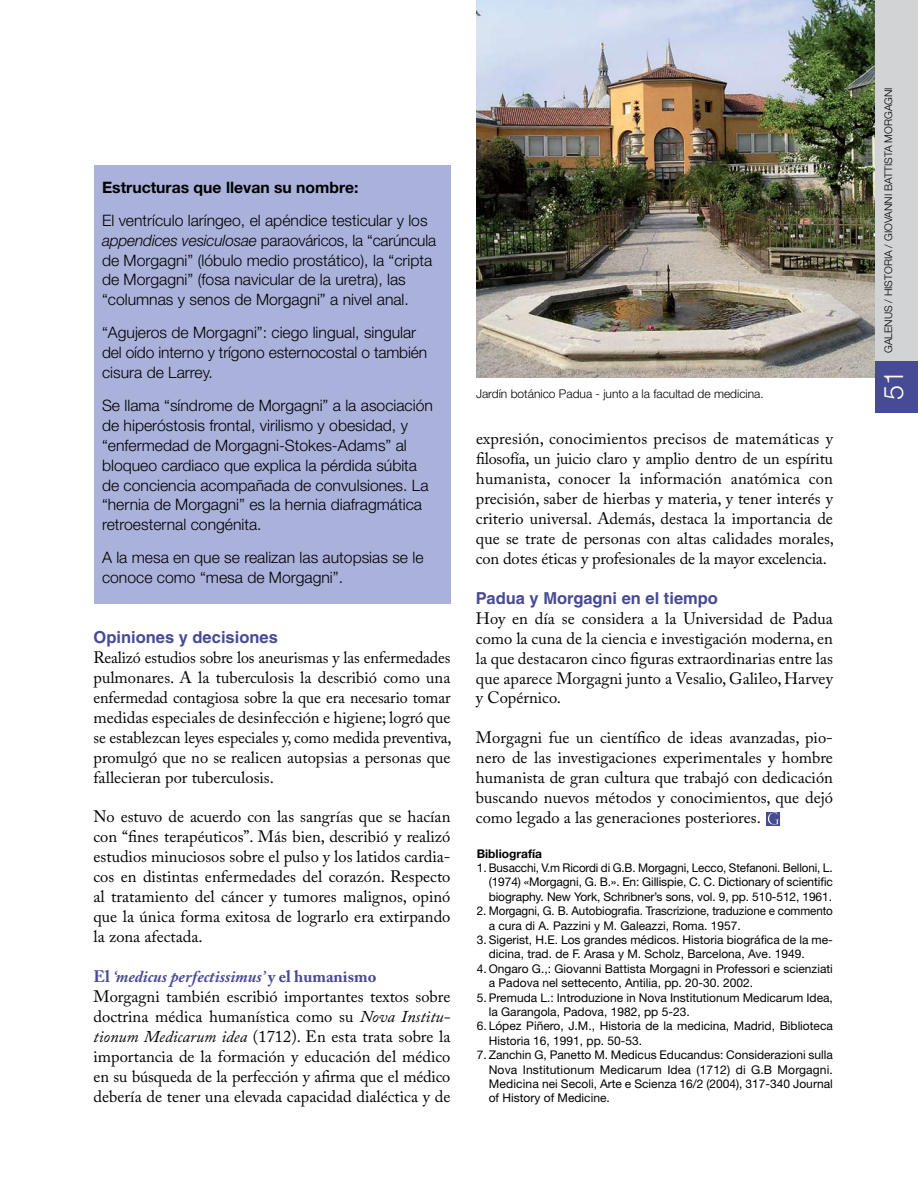
<style>
.page{position:relative;width:918px;height:1188px;background:#fff}
.page>*{position:absolute;margin:0;border:0;box-sizing:border-box;transform-origin:0 0}
.t1{font:300 27px "Helvetica Neue";color:#fff}
.t2{font:16.5px/20px "Adobe Caslon Pro";color:#000;text-align:justify}
.t3{font:700 16.5px "Helvetica LT Std";color:#474a95}
.t4{font:300 15.75px/20px "Helvetica Neue";color:#000}
.t5{font:700 15.75px "Helvetica Neue";color:#000}
.t6{font:12px/14.4px "Helvetica Neue";color:#000}
.t7{font:300 12px "Helvetica Neue";color:#000}
.t8{font:700 12px "Helvetica Neue";color:#000}
.t9{font:300 10.5px "Helvetica Neue";color:#000}
.s1{font-style:italic}
.s2{font-weight:700;color:#474a95}
.s3{font-weight:700;font-style:italic;color:#474a95}
</style>
<div class="page">
<div style="left:94px;top:166px;width:356px;height:438px;background:#aab2db"></div>
<div style="left:766px;top:812px;width:14px;height:13px;background:#474a95"></div>
<svg style="left:768px;top:812px;width:11px;height:13px"></svg>
<img style="left:476px;top:0;width:399px;height:378px">
<div style="left:875px;top:0;width:43px;height:412px;background:#d1d3d4"></div>
<div style="left:875px;top:361px;width:43px;height:51px;background:#474a95"></div>
<p class="t5" style="left:102px;top:178px;width:258px">Estructuras que llevan su nombre:</p>
<p class="t4" style="left:102px;top:210px;width:336px">El ventrículo laríngeo, el apéndice testicular y los <span class="s1">appendices vesiculosae</span> paraováricos, la “carúncula de Morgagni” (lóbulo medio prostático), la “cripta de Morgagni” (fosa navicular de la uretra), las “columnas y senos de Morgagni” a nivel anal.</p>
<p class="t4" style="left:102px;top:322px;width:327px">“Agujeros de Morgagni”: ciego lingual, singular del oído interno y trígono esternocostal o también cisura de Larrey.</p>
<p class="t4" style="left:102px;top:395px;width:332px">Se llama “síndrome de Morgagni” a la asociación de hiperóstosis frontal, virilismo y obesidad, y “enfermedad de Morgagni-Stokes-Adams” al bloqueo cardiaco que explica la pérdida súbita de conciencia acompañada de convulsiones. La “hernia de Morgagni” es la hernia diafragmática retroesternal congénita.</p>
<p class="t4" style="left:102px;top:547px;width:323px">A la mesa en que se realizan las autopsias se le conoce como “mesa de Morgagni”.</p>
<p class="t3" style="left:94px;top:627px;width:186px">Opiniones y decisiones</p>
<p class="t2" style="left:94px;top:647px;width:360px">Realizó estudios sobre los aneurismas y las enfermedades pulmonares. A la tuberculosis la describió como una enfermedad contagiosa sobre la que era necesario tomar medidas especiales de desinfección e higiene; logró que se establezcan leyes especiales y, como medida preventiva, promulgó que no se realicen autopsias a personas que fallecieran por tuberculosis.</p>
<p class="t2" style="left:94px;top:807px;width:358px">No estuvo de acuerdo con las sangrías que se hacían con “fines terapéuticos”. Más bien, describió y realizó estudios minuciosos sobre el pulso y los latidos cardia&shy;cos en distintas enfermedades del corazón. Respecto al tratamiento del cáncer y tumores malignos, opinó que la única forma exitosa de lograrlo era extirpando la zona afectada.</p>
<p class="t2" style="left:94px;top:966px;width:359px;text-align:left"><span class="s2">El</span> <span class="s3">‘medicus perfectissimus’</span> <span class="s2">y el humanismo<br></span>Morgagni también escribió importantes textos sobre doctrina médica humanística como su <span class="s1">Nova Institu&shy;tionum Medicarum idea</span> (1712). En esta trata sobre la importancia de la formación y educación del médico en su búsqueda de la perfección y afirma que el médico debería de tener una elevada capacidad dialéctica y de</p>
<p class="t7" style="left:476px;top:386px;width:289px">Jardín botánico Padua - junto a la facultad de medicina.</p>
<p class="t2" style="left:476px;top:428px;width:360px">expresión, conocimientos precisos de matemáticas y filosofía, un juicio claro y amplio dentro de un espíritu humanista, conocer la información anatómica con precisión, saber de hierbas y materia, y tener interés y criterio universal. Además, destaca la importancia de que se trate de personas con altas calidades morales, con dotes éticas y profesionales de la mayor excelencia.</p>
<p class="t3" style="left:476px;top:588px;width:244px">Padua y Morgagni en el tiempo</p>
<p class="t2" style="left:476px;top:608px;width:358px">Hoy en día se considera a la Universidad de Padua como la cuna de la ciencia e investigación moderna, en la que destacaron cinco figuras extraordinarias entre las que aparece Morgagni junto a Vesalio, Galileo, Harvey y Copérnico.</p>
<p class="t2" style="left:476px;top:728px;width:358px">Morgagni fue un científico de ideas avanzadas, pio&shy;nero de las investigaciones experimentales y hombre humanista de gran cultura que trabajó con dedicación buscando nuevos métodos y conocimientos, que dejó como legado a las generaciones posteriores.</p>
<p class="t8" style="left:477px;top:846px;width:67px">Bibliografía</p>
<p class="t6" style="left:489px;top:860px;width:346px;text-align:justify;text-indent:-12px">1. Busacchi, V.m Ricordi di G.B. Morgagni, Lecco, Stefanoni. Belloni, L. (1974) «Morgagni, G. B.». En: Gillispie, C. C. Dictionary of scientific biography. New York, Schribner’s sons, vol. 9, pp. 510-512, 1961.</p>
<p class="t6" style="left:489px;top:903px;width:346px;text-indent:-12px">2. Morgagni, G. B. Autobiografia. Trascrizione, traduzione e commento a cura di A. Pazzini y M. Galeazzi, Roma. 1957.</p>
<p class="t6" style="left:489px;top:932px;width:346px;text-indent:-12px">3. Sigerist, H.E. Los grandes médicos. Historia biográfica de la me&shy;dicina, trad. de F. Arasa y M. Scholz, Barcelona, Ave. 1949.</p>
<p class="t6" style="left:489px;top:961px;width:346px;text-indent:-12px">4. Ongaro G.,: Giovanni Battista Morgagni in Professori e scienziati a Padova nel settecento, Antilia, pp. 20-30. 2002.</p>
<p class="t6" style="left:489px;top:990px;width:346px;text-indent:-12px">5. Premuda L.: Introduzione in Nova Institutionum Medicarum Idea, la Garangola, Padova, 1982, pp 5-23.</p>
<p class="t6" style="left:489px;top:1019px;width:346px;text-indent:-12px">6. López Piñero, J.M., Historia de la medicina, Madrid, Biblioteca<br>Historia 16, 1991, pp. 50-53.</p>
<p class="t6" style="left:489px;top:1047px;width:346px;text-align:justify;text-indent:-12px">7. Zanchin G, Panetto M. Medicus Educandus: Considerazioni sulla Nova Institutionum Medicarum Idea (1712) di G.B Morgagni.<br>Medicina nei Secoli, Arte e Scienza 16/2 (2004), 317-340 Journal of History of Medicine.</p>
<p class="t9" style="left:882px;top:353px;width:266px;rotate:-90deg">GALENUS / HISTORIA / Giovanni Battista Morgagni</p>
<h1 class="t1" style="left:877px;top:400px;width:32px;rotate:-90deg">51</h1>
</div>
